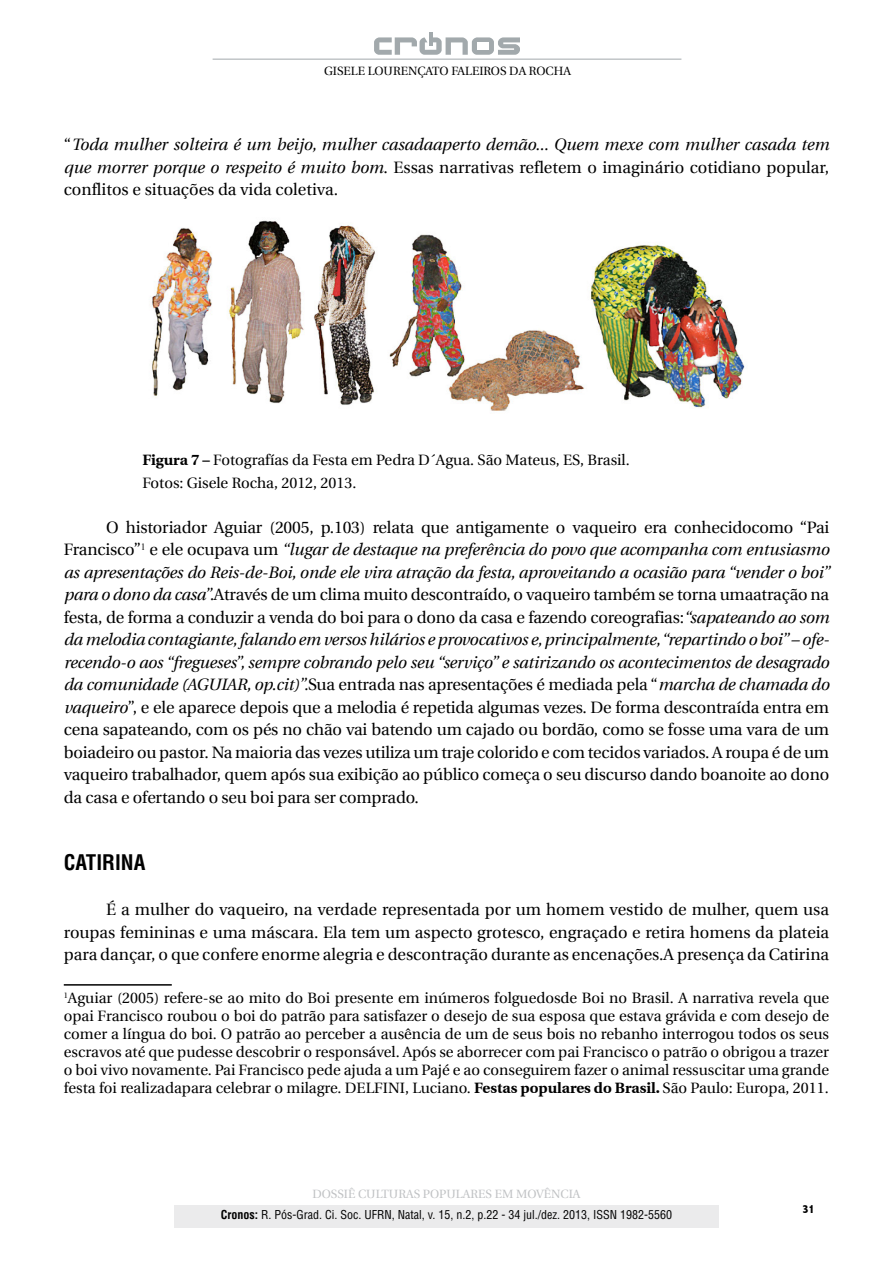
<style>
.page{position:relative;width:893px;height:1263px;background:#fff}
.page>*{position:absolute;margin:0;border:0;box-sizing:border-box;transform-origin:0 0}
.t1{font:700 condensed 21px "Helvetica LT Std";color:#000}
.t2{font:16.5px/22.5px "Utopia";letter-spacing:-.01em;color:#000;text-align:justify}
.t3{font:italic 16.5px/22.5px "Utopia";color:#000;text-align:justify}
.t4{font:15px/18px "Utopia";color:#000}
.t5{font:condensed 12px "Helvetica LT Std";color:#000}
.t6{font:12px "Utopia";color:#c0c2c4}
.t7{font:12px "Utopia";color:#000}
.t8{font:800 condensed 12px "Abadi";color:#000}
.s1{font-style:normal}
.s2{font-weight:700}
.s3{font-style:italic}
</style>
<div class="page">
<hr style="left:213px;top:59px;width:468px;height:1px;background:#a2a9ac">
<div style="left:472px;top:37px;width:22px;height:18px;background:#a2a9ac;border-radius:5px"></div>
<svg style="left:374px;top:32px;width:94px;height:23px"></svg>
<svg style="left:498px;top:37px;width:22px;height:18px"></svg>
<div style="left:477px;top:42px;width:12px;height:8px;background:#fff"></div>
<div style="left:174px;top:1205px;width:545px;height:22px;background:#ebebec"></div>
<hr style="left:64px;top:984px;width:108px;height:2px;background:#000">
<img style="left:150px;top:220px;width:595px;height:191px">
<p class="t7" style="left:324px;top:64px;width:248px">GISELE LOURENÇATO FALEIROS DA ROCHA</p>
<p class="t3" style="left:64px;top:133px;width:767px"><span class="s1">“</span>Toda mulher solteira é um beijo, mulher casadaaperto demão... Quem mexe com mulher casada tem que morrer porque o respeito é muito bom<span class="s1">. Essas narrativas refletem o imaginário cotidiano popular, conflitos e situações da vida coletiva.</span></p>
<p class="t4" style="left:142px;top:449px;width:489px;line-height:22.5px"><span class="s2">Figura 7 –</span> Fotografías da Festa em Pedra D´Agua. São Mateus, ES, Brasil.<br>Fotos: Gisele Rocha, 2012, 2013.</p>
<p class="t2" style="left:64px;top:516px;width:767px;text-indent:43px">O historiador Aguiar (2005, p.103) relata que antigamente o vaqueiro era conhecidocomo “Pai Francisco”<sup>1</sup> e ele ocupava um <span class="s3">“lugar de destaque na preferência do povo que acompanha com entusiasmo as apresentações do Reis-de-Boi, onde ele vira atração da festa, aproveitando a ocasião para “vender o boi” para o dono da casa”.</span>Através de um clima muito descontraído, o vaqueiro também se torna umaatração na festa, de forma a conduzir a venda do boi para o dono da casa e fazendo coreografias:<span class="s3">“sapateando ao som da melodia contagiante, falando em versos hilários e provocativos e, principalmente, “repartindo o boi” – ofe&shy;recendo-o aos “fregueses”, sempre cobrando pelo seu “serviço” e satirizando os acontecimentos de desagrado da comunidade (AGUIAR, op.cit)”.</span>Sua entrada nas apresentações é mediada pela “<span class="s3">marcha de chamada do vaqueiro</span>”, e ele aparece depois que a melodia é repetida algumas vezes. De forma descontraída entra em cena sapateando, com os pés no chão vai batendo um cajado ou bordão, como se fosse uma vara de um boiadeiro ou pastor. Na maioria das vezes utiliza um traje colorido e com tecidos variados. A roupa é de um vaqueiro trabalhador, quem após sua exibição ao público começa o seu discurso dando boanoite ao dono da casa e ofertando o seu boi para ser comprado.</p>
<p class="t1" style="left:64px;top:849px;width:83px">CATIRINA</p>
<p class="t2" style="left:64px;top:898px;width:767px;text-indent:43px">É a mulher do vaqueiro, na verdade representada por um homem vestido de mulher, quem usa roupas femininas e uma máscara. Ela tem um aspecto grotesco, engraçado e retira homens da plateia para dançar, o que confere enorme alegria e descontração durante as encenações.A presença da Catirina</p>
<p class="t4" style="left:64px;top:989px;width:767px;text-align:justify"><sup>1</sup>Aguiar (2005) refere-se ao mito do Boi presente em inúmeros folguedosde Boi no Brasil. A narrativa revela que opai Francisco roubou o boi do patrão para satisfazer o desejo de sua esposa que estava grávida e com desejo de comer a língua do boi. O patrão ao perceber a ausência de um de seus bois no rebanho interrogou todos os seus escravos até que pudesse descobrir o responsável. Após se aborrecer com pai Francisco o patrão o obrigou a trazer o boi vivo novamente. Pai Francisco pede ajuda a um Pajé e ao conseguirem fazer o animal ressuscitar uma grande festa foi realizadapara celebrar o milagre. DELFINI, Luciano. <span class="s2">Festas populares do Brasil.</span> São Paulo: Europa, 2011.</p>
<p class="t6" style="left:312px;top:1187px;width:270px">DOSSIÊ CULTURAS POPULARES EM MOVÊNCIA</p>
<p class="t5" style="left:221px;top:1207px;width:453px"><span class="s2">Cronos:</span> R. Pós-Grad. Ci. Soc. UFRN, Natal, v. 15, n.2, p.22 - 34 jul./dez. 2013, ISSN 1982-5560</p>
<p class="t8" style="left:802px;top:1202px;width:14px">31</p>
</div>
